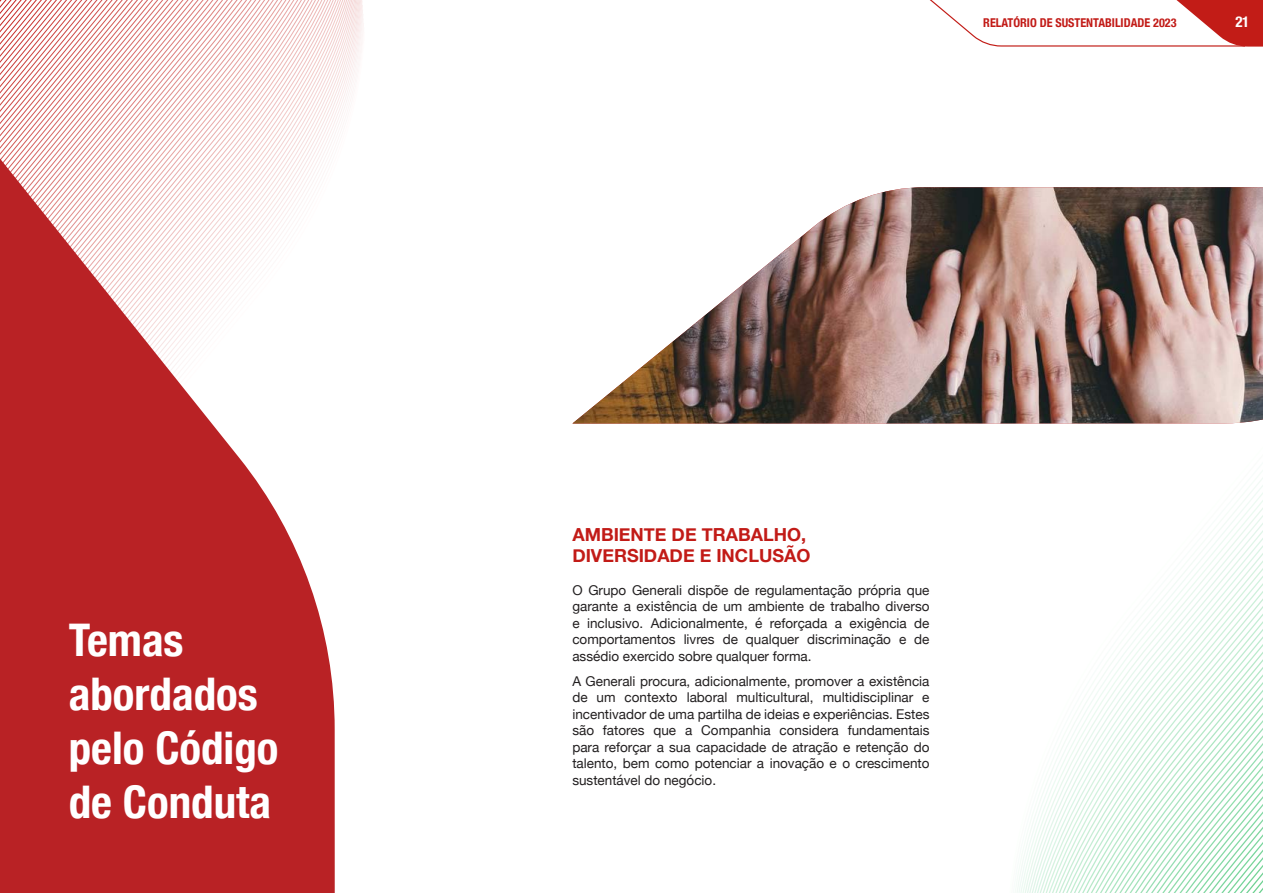
<style>
.page{position:relative;width:1263px;height:893px;background:#fff}
.page>*{position:absolute;margin:0;border:0;box-sizing:border-box;transform-origin:0 0}
.t1{font:700 condensed 45px/54px "Helvetica Neue";color:#fff}
.t2{font:700 18px/21px "Helvetica Neue";color:#c21b17}
.t3{font:700 condensed 15px "Helvetica Neue";color:#fff}
.t4{font:13.5px/16.5px "Helvetica Neue";color:#221f20;text-align:justify}
.t5{font:700 condensed 12.15px "Helvetica Neue";color:#c21b17}
</style>
<div class="page">
<svg style="left:930px;top:0;width:333px;height:47px"></svg>
<svg style="left:1017px;top:478px;width:246px;height:415px"></svg>
<svg style="left:0;top:0;width:335px;height:893px;fill:#b92225"></svg>
<img style="left:572px;top:187px;width:691px;height:237px">
<h1 class="t1" style="left:69px;top:609px;width:211px">Temas abordados pelo Código de Conduta</h1>
<p class="t5" style="left:983px;top:12px;width:195px">RELATÓRIO DE SUSTENTABILIDADE 2023</p>
<p class="t3" style="left:1235px;top:9px;width:15px">21</p>
<h2 class="t2" style="left:572px;top:524px;width:239px">AMBIENTE DE TRABALHO,<br>DIVERSIDADE E INCLUSÃO</h2>
<p class="t4" style="left:572px;top:582px;width:359px">O Grupo Generali dispõe de regulamentação própria que garante a existência de um ambiente de trabalho diverso e inclusivo. Adicionalmente, é reforçada a exigência de comportamentos livres de qualquer discriminação e de assédio exercido sobre qualquer forma.</p>
<p class="t4" style="left:572px;top:673px;width:359px">A Generali procura, adicionalmente, promover a existência de um contexto laboral multicultural, multidisciplinar e incentivador de uma partilha de ideias e experiências. Estes são fatores que a Companhia considera fundamentais para reforçar a sua capacidade de atração e retenção do talento, bem como potenciar a inovação e o crescimento sustentável do negócio.</p>
</div>
